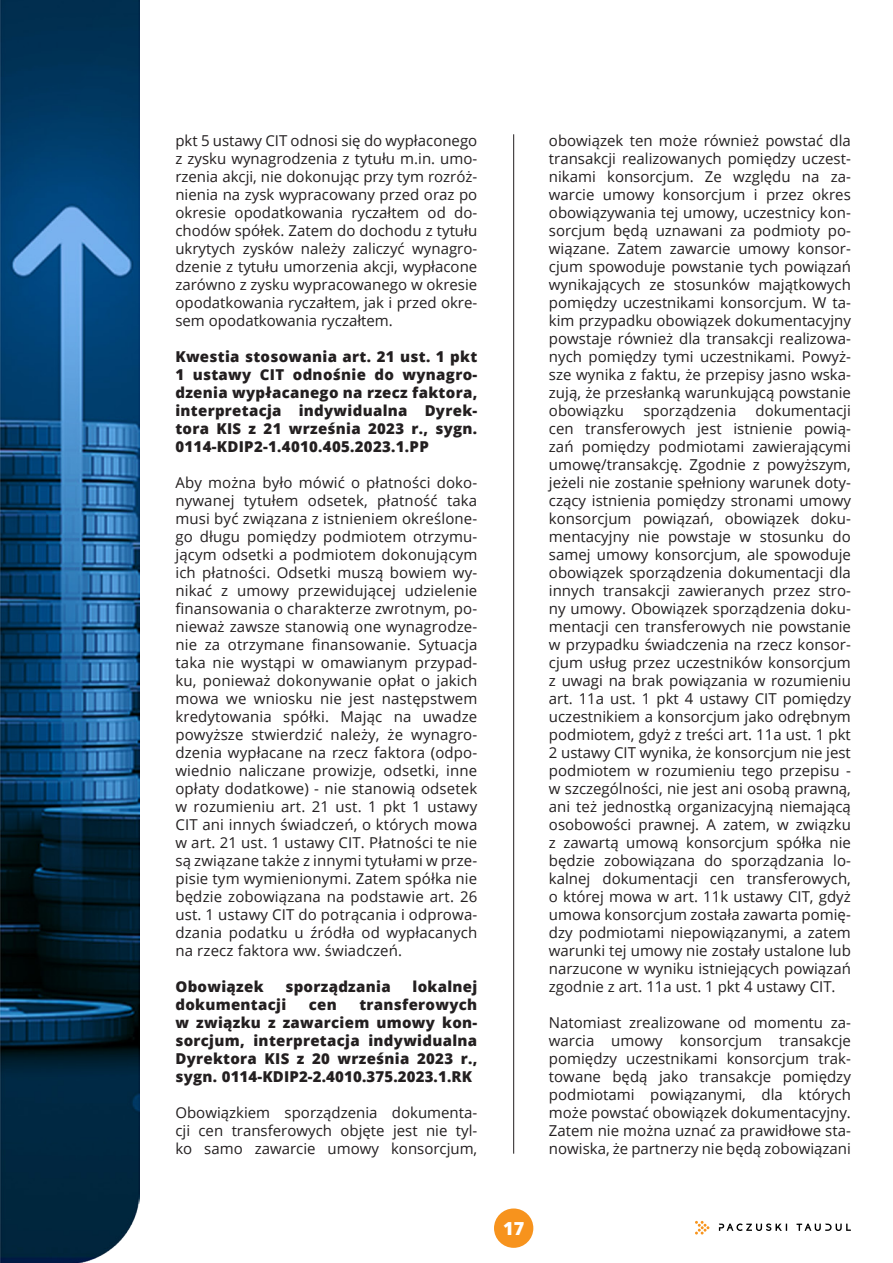
<style>
.page{position:relative;width:893px;height:1263px;background:#fff}
.page>*{position:absolute;margin:0;border:0;box-sizing:border-box;transform-origin:0 0}
.t1{font:800 18px "Open Sans";color:#fff}
.t2{font:15px/18px "Open Sans";color:#231f20;text-align:justify}
.t3{font:800 15px/18px "Open Sans";letter-spacing:.02em;color:#231f20;text-align:justify}
</style>
<div class="page">
<div style="left:494px;top:1208px;width:39px;height:40px;background:#f7931d;border-radius:50%"></div>
<hr style="left:513px;top:134px;width:1px;height:1020px;background:#231f20">
<img style="left:0;top:0;width:139px;height:1263px">
<svg style="left:719px;top:1223px;width:132px;height:8px"></svg>
<svg style="left:695px;top:1221px;width:14px;height:13px"></svg>
<p class="t2" style="left:175px;top:131px;width:303px">pkt 5 ustawy CIT odnosi się do wypłaconego z zysku wynagrodzenia z tytułu m.in. umo&shy;rzenia akcji, nie dokonując przy tym rozróż&shy;nienia na zysk wypracowany przed oraz po okresie opodatkowania ryczałtem od do&shy;chodów spółek. Zatem do dochodu z tytułu ukrytych zysków należy zaliczyć wynagro&shy;dzenie z tytułu umorzenia akcji, wypłacone zarówno z zysku wypracowanego w okresie opodatkowania ryczałtem, jak i przed okre&shy;sem opodatkowania ryczałtem.</p>
<p class="t3" style="left:175px;top:347px;width:303px">Kwestia stosowania art. 21 ust. 1 pkt 1 ustawy CIT odnośnie do wynagro&shy;dzenia wypłacanego na rzecz faktora, interpretacja indywidualna Dyrek&shy;tora KIS z 21 września 2023 r., sygn.<br>0114-KDIP2-1.4010.405.2023.1.PP</p>
<p class="t2" style="left:175px;top:473px;width:303px">Aby można było mówić o płatności doko&shy;nywanej tytułem odsetek, płatność taka musi być związana z istnieniem określone&shy;go długu pomiędzy podmiotem otrzymu&shy;jącym odsetki a podmiotem dokonującym ich płatności. Odsetki muszą bowiem wy&shy;nikać z umowy przewidującej udzielenie finansowania o charakterze zwrotnym, po&shy;nieważ zawsze stanowią one wynagrodze&shy;nie za otrzymane finansowanie. Sytuacja taka nie wystąpi w omawianym przypad&shy;ku, ponieważ dokonywanie opłat o jakich mowa we wniosku nie jest następstwem kredytowania spółki. Mając na uwadze powyższe stwierdzić należy, że wynagro&shy;dzenia wypłacane na rzecz faktora (odpo&shy;wiednio naliczane prowizje, odsetki, inne opłaty dodatkowe) - nie stanowią odsetek w rozumieniu art. 21 ust. 1 pkt 1 ustawy CIT ani innych świadczeń, o których mowa w art. 21 ust. 1 ustawy CIT. Płatności te nie są związane także z innymi tytułami w prze&shy;pisie tym wymienionymi. Zatem spółka nie będzie zobowiązana na podstawie art. 26 ust. 1 ustawy CIT do potrącania i odprowa&shy;dzania podatku u źródła od wypłacanych na rzecz faktora ww. świadczeń.</p>
<p class="t3" style="left:175px;top:977px;width:90px">Obowiązek</p>
<p class="t3" style="left:285px;top:977px;width:107px">sporządzania</p>
<p class="t3" style="left:412px;top:977px;width:66px">lokalnej</p>
<p class="t3" style="left:175px;top:995px;width:112px">dokumentacji</p>
<p class="t3" style="left:309px;top:995px;width:30px">cen</p>
<p class="t3" style="left:175px;top:995px;width:303px;text-indent:184px">transferowych w związku z zawarciem umowy kon&shy;sorcjum, interpretacja indywidualna Dyrektora KIS z 20 września 2023 r., sygn. 0114-KDIP2-2.4010.375.2023.1.RK</p>
<p class="t2" style="left:175px;top:1103px;width:303px">Obowiązkiem sporządzenia dokumenta&shy;cji cen transferowych objęte jest nie tyl&shy;ko samo zawarcie umowy konsorcjum,</p>
<p class="t2" style="left:549px;top:131px;width:303px">obowiązek ten może również powstać dla transakcji realizowanych pomiędzy uczest&shy;nikami konsorcjum. Ze względu na za&shy;warcie umowy konsorcjum i przez okres obowiązywania tej umowy, uczestnicy kon&shy;sorcjum będą uznawani za podmioty po&shy;wiązane. Zatem zawarcie umowy konsor&shy;cjum spowoduje powstanie tych powiązań wynikających ze stosunków majątkowych pomiędzy uczestnikami konsorcjum. W ta&shy;kim przypadku obowiązek dokumentacyjny powstaje również dla transakcji realizowa&shy;nych pomiędzy tymi uczestnikami. Powyż&shy;sze wynika z faktu, że przepisy jasno wska&shy;zują, że przesłanką warunkującą powstanie obowiązku</p>
<p class="t2" style="left:549px;top:401px;width:303px;text-indent:207px">dokumentacji cen transferowych jest istnienie powią&shy;zań pomiędzy podmiotami zawierającymi umowę/transakcję. Zgodnie z powyższym, jeżeli nie zostanie spełniony warunek doty&shy;czący istnienia pomiędzy stronami umowy konsorcjum powiązań, obowiązek doku&shy;mentacyjny nie powstaje w stosunku do samej umowy konsorcjum, ale spowoduje obowiązek sporządzenia dokumentacji dla innych transakcji zawieranych przez stro&shy;ny umowy. Obowiązek sporządzenia doku&shy;mentacji cen transferowych nie powstanie w przypadku świadczenia na rzecz konsor&shy;cjum usług przez uczestników konsorcjum z uwagi na brak powiązania w rozumieniu art. 11a ust. 1 pkt 4 ustawy CIT pomiędzy uczestnikiem a konsorcjum jako odrębnym podmiotem, gdyż z treści art. 11a ust. 1 pkt 2 ustawy CIT wynika, że konsorcjum nie jest podmiotem w rozumieniu tego przepisu - w szczególności, nie jest ani osobą prawną, ani też jednostką organizacyjną niemającą osobowości prawnej. A zatem, w związku z zawartą umową konsorcjum spółka nie będzie zobowiązana do sporządzania lo&shy;kalnej dokumentacji cen transferowych, o której mowa w art. 11k ustawy CIT, gdyż umowa konsorcjum została zawarta pomię&shy;dzy podmiotami niepowiązanymi, a zatem warunki tej umowy nie zostały ustalone lub narzucone w wyniku istniejących powiązań zgodnie z art. 11a ust. 1 pkt 4 ustawy CIT.</p>
<p class="t2" style="left:549px;top:1013px;width:303px">Natomiast zrealizowane od momentu za&shy;warcia umowy konsorcjum transakcje pomiędzy uczestnikami konsorcjum trak&shy;towane będą jako transakcje pomiędzy podmiotami powiązanymi, dla których może powstać obowiązek dokumentacyjny.<br>Zatem nie można uznać za prawidłowe sta&shy;nowiska, że partnerzy nie będą zobowiązani</p>
<p class="t2" style="left:643px;top:401px;width:94px">sporządzenia</p>
<p class="t1" style="left:503px;top:1214px;width:23px">17</p>
</div>
